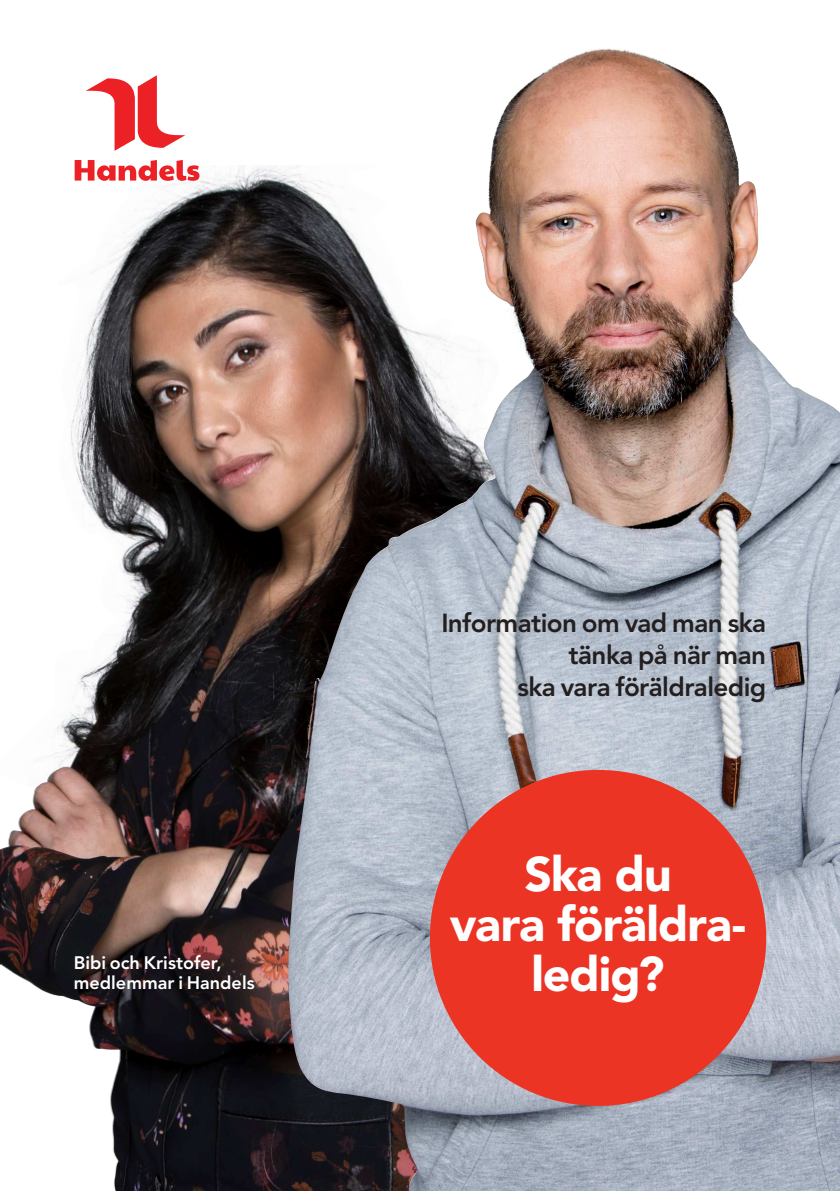
<style>
.page{position:relative;width:840px;height:1191px;background:#fff}
.page>*{position:absolute;margin:0;border:0;box-sizing:border-box;transform-origin:0 0}
.t1{font:900 48px/50px "Avenir LT Std";letter-spacing:-.02em;color:#fff;text-align:center}
.t2{font:800 26px/32px "Avenir LT Std";letter-spacing:-.025em;color:#231f20;text-align:right}
.t3{font:800 18px/20px "Avenir LT Std";color:#fff}
</style>
<div class="page">
<img style="left:0;top:165px;width:287px;height:1026px">
<img style="left:287px;top:59px;width:552px;height:1132px">
<div style="left:429px;top:770px;width:336px;height:336px;background:#ec3425;border-radius:50%"></div>
<svg style="left:75px;top:160px;width:124px;height:21px"></svg>
<svg style="left:86px;top:75px;width:99px;height:76px"></svg>
<p class="t3" style="left:74px;top:954px;width:182px">Bibi och Kristofer, medlemmar i Handels</p>
<p class="t2" style="left:441px;top:609px;width:326px">Information om vad man ska tänka på när man<br>ska vara föräldraledig</p>
<h1 class="t1" style="left:449px;top:853px;width:297px">Ska du<br>vara föräldra&shy;ledig?</h1>
</div>
